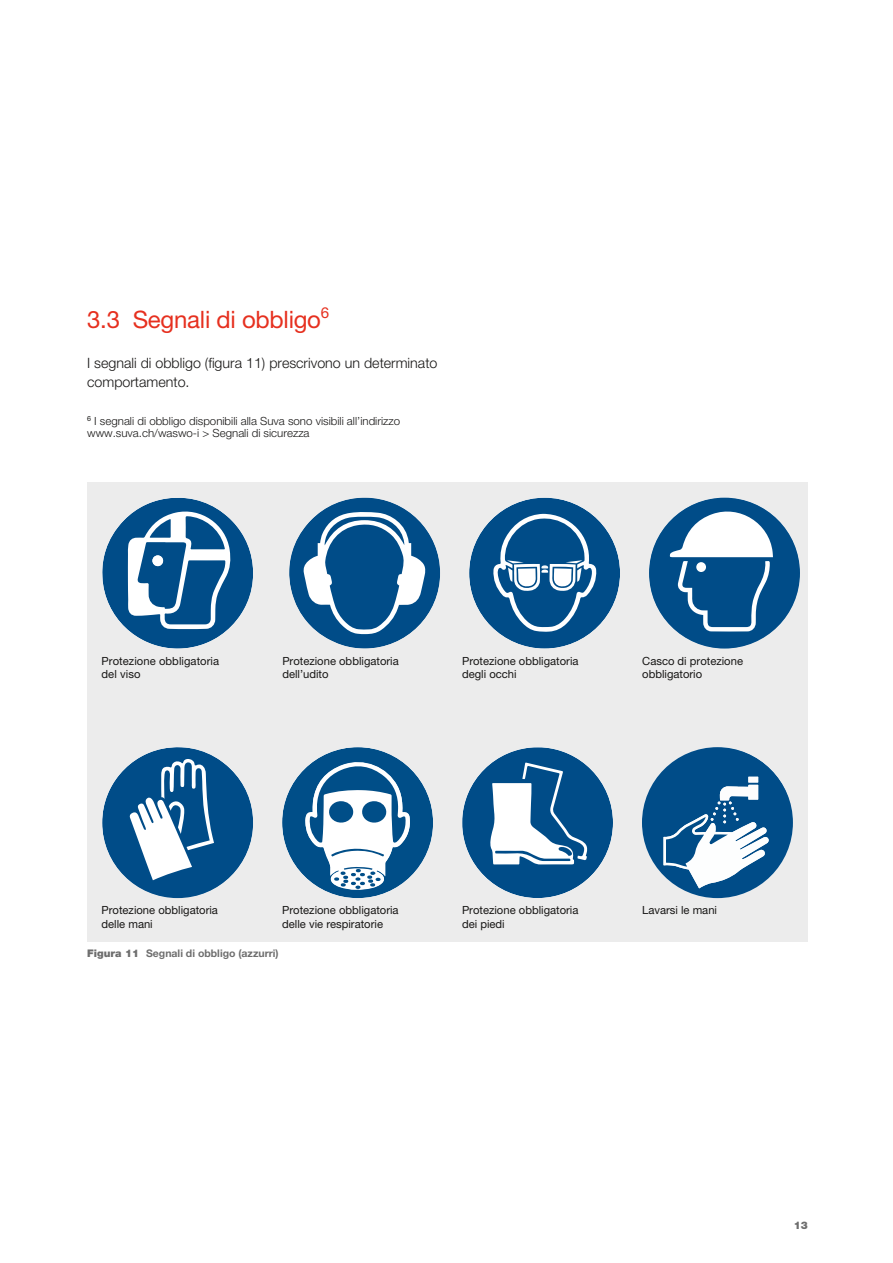
<style>
.page{position:relative;width:893px;height:1263px;background:#fff}
.page>*{position:absolute;margin:0;border:0;box-sizing:border-box;transform-origin:0 0}
.t1{font:24px "Helvetica Neue LT Std";letter-spacing:-.01em;color:#e6301f}
.t2{font:300 14.25px/19.2px "Helvetica Neue LT Std";color:#181716}
.t3{font:11.25px/13.5px "Helvetica Neue LT Std";color:#181716}
.t4{font:300 11.25px/12px "Helvetica Neue LT Std";color:#181716}
.t5{font:700 10.5px "Helvetica Neue LT Std";color:#6e6e6e}
.t6{font:900 10.5px "Helvetica Neue LT Std";color:#6e6e6e}
.s1{font-weight:900}
</style>
<div class="page">
<div style="left:87px;top:483px;width:721px;height:459px;background:#ececec"></div>
<svg style="left:102px;top:498px;width:151px;height:151px"></svg>
<div style="left:152px;top:555px;width:11px;height:11px;background:#fff;border-radius:50%"></div>
<svg style="left:102px;top:747px;width:151px;height:151px"></svg>
<svg style="left:282px;top:747px;width:151px;height:151px"></svg>
<svg style="left:462px;top:747px;width:151px;height:151px"></svg>
<svg style="left:642px;top:747px;width:151px;height:151px"></svg>
<svg style="left:289px;top:498px;width:151px;height:151px"></svg>
<div style="left:469px;top:498px;width:151px;height:151px;background:#004c88;border-radius:50%"></div>
<svg style="left:493px;top:514px;width:104px;height:118px"></svg>
<svg style="left:649px;top:498px;width:151px;height:151px"></svg>
<h1 class="t1" style="left:87px;top:305px;width:244px">3.3 Segnali di obbligo<sup>6</sup></h1>
<p class="t2" style="left:87px;top:353px;width:352px">I segnali di obbligo (figura 11) prescrivono un determinato comportamento.</p>
<p class="t4" style="left:87px;top:415px;width:314px"><sup>6</sup> I segnali di obbligo disponibili alla Suva sono visibili all’indirizzo www.suva.ch/waswo-i &gt; Segnali di sicurezza</p>
<p class="t3" style="left:102px;top:654px;width:119px">Protezione obbligatoria del viso</p>
<p class="t3" style="left:282px;top:654px;width:118px">Protezione obbligatoria dell’udito</p>
<p class="t3" style="left:462px;top:654px;width:118px">Protezione obbligatoria degli occhi</p>
<p class="t3" style="left:642px;top:654px;width:102px">Casco di protezione obbligatorio</p>
<p class="t3" style="left:102px;top:903px;width:118px">Protezione obbligatoria delle mani</p>
<p class="t3" style="left:282px;top:903px;width:118px">Protezione obbligatoria delle vie respiratorie</p>
<p class="t3" style="left:462px;top:903px;width:118px">Protezione obbligatoria dei piedi</p>
<p class="t3" style="left:642px;top:903px;width:77px">Lavarsi le mani</p>
<p class="t5" style="left:87px;top:947px;width:193px"><span class="s1">Figura 11</span> Segnali di obbligo (azzurri)</p>
<p class="t6" style="left:794px;top:1219px;width:16px">13</p>
</div>
